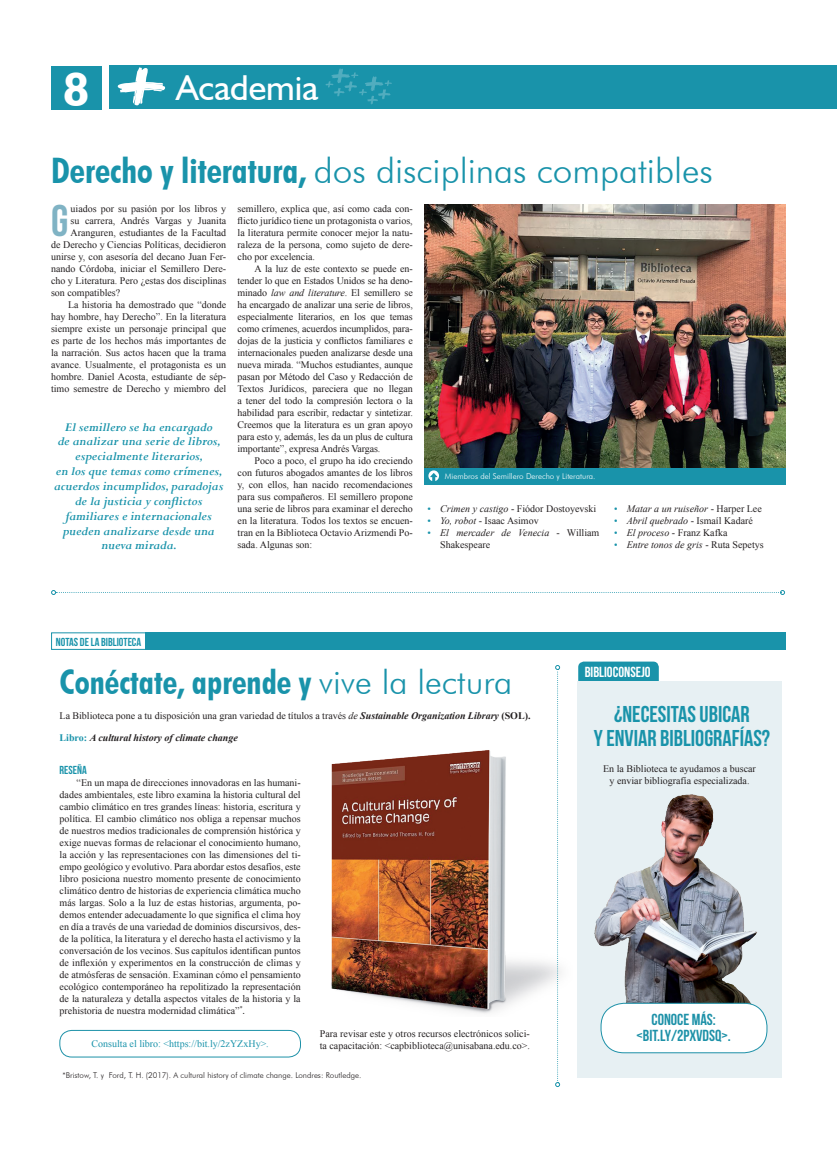
<style>
.page{position:relative;width:837px;height:1163px;background:#fff}
.page>*{position:absolute;margin:0;border:0;box-sizing:border-box;transform-origin:0 0}
.t1{font:700 47.7px "Humanist 521 BT";color:#fff}
.t2{font:44.3px "Bebas Neue";color:#80b3c4}
.t3{font:36px "Humanist 521 BT";color:#fff}
.t4{font:300 35.1px "Futura BT";color:#1993aa}
.t5{font:700 condensed 33.7px "Futura BT";color:#1993aa}
.t6{font:22.9px/24.7px "Bebas Neue";color:#1993aa;text-align:center}
.t7{font:16px/16px "Bebas Neue";color:#1d91a8;text-align:center}
.t8{font:14.6px "Bebas Neue";color:#fff}
.t9{font:italic 700 13.5px/14.8px "Perpetua";color:#1993aa;text-align:center}
.t10{font:11.6px "Bebas Neue";color:#1993aa}
.t11{font:10px/12px "Times New Roman";color:#231f20;text-align:justify}
.t12{font:italic 10px/12px "Times New Roman";color:#231f20}
.t13{font:10px "Times New Roman";color:#1993aa}
.t14{font:300 8px "Futura BT";color:#231f20}
.t15{font:300 8px "Futura BT";color:#fff}
.s1{font-weight:700;font-stretch:condensed}
.s2{font-style:italic}
.s3{font-style:italic;color:#1993aa}
.s4{color:#1993aa}
.s5{font-style:normal}
.s6{font-weight:300;font-stretch:normal}
.s7{font-weight:700;font-style:italic}
.s8{font-weight:700}
.s9{font-weight:700;color:#1993aa}
.s10{font-family:"Calibri"}
</style>
<div class="page">
<div style="left:109px;top:66px;width:713px;height:43px;background:#1993aa"></div>
<div style="left:51px;top:66px;width:51px;height:43px;background:#1993aa"></div>
<svg style="left:118px;top:67px;width:47px;height:39px"></svg>
<svg style="left:325px;top:68px;width:67px;height:36px"></svg>
<div style="left:822px;top:65px;width:14px;height:43px;background:#1993aa"></div>
<img style="left:424px;top:205px;width:361px;height:263px">
<div style="left:424px;top:468px;width:361px;height:16px;background:#1993aa"></div>
<svg style="left:428px;top:470px;width:11px;height:11px"></svg>
<svg style="left:51px;top:590px;width:733px;height:5px"></svg>
<div style="left:60px;top:1029px;width:240px;height:28px;border:1px solid #1d91a8;border-radius:12px"></div>
<div style="left:578px;top:661px;width:80px;height:46px;background:#1993aa;border-radius:6px"></div>
<div style="left:577px;top:681px;width:204px;height:396px;background:#e7f0f3"></div>
<img style="left:594px;top:794px;width:164px;height:222px">
<div style="left:146px;top:632px;width:639px;height:17px;background:#1993aa"></div>
<img style="left:331px;top:750px;width:230px;height:264px">
<div style="left:600px;top:1003px;width:166px;height:49px;background:#fff;border-radius:23px"></div>
<div style="left:600px;top:1002px;width:167px;height:50px;border:1px solid #1d91a8;border-radius:23px"></div>
<svg style="left:555px;top:665px;width:5px;height:421px"></svg>
<h1 class="t1" style="left:63px;top:60px;width:27px">8</h1>
<h3 class="t3" style="left:176px;top:66px;width:143px">Academia</h3>
<h3 class="t4" style="left:51px;top:149px;width:663px"><span class="s1">Derecho y literatura,</span> dos disciplinas compatibles</h3>
<h2 class="t2" style="left:51px;top:196px;width:19px">G</h2>
<p class="t11" style="left:71px;top:202px;width:157px">uiados por su pasión por los libros y</p>
<p class="t11" style="left:237px;top:202px;width:177px">semillero, explica que, así como cada con&shy;flicto jurídico tiene un protagonista o varios, la literatura permite conocer mejor la natu&shy;raleza de la persona, como sujeto de dere&shy;cho por excelencia.</p>
<p class="t11" style="left:237px;top:262px;width:177px;text-indent:17px">A la luz de este contexto se puede en&shy;tender lo que en Estados Unidos se ha deno&shy;minado <span class="s2">law and literature</span>. El semillero se ha encargado de analizar una serie de libros, especialmente literarios, en los que temas como crímenes, acuerdos incumplidos, para&shy;dojas de la justicia y conflictos familiares e internacionales pueden analizarse desde una nueva mirada. “Muchos estudiantes, aunque pasan por Método del Caso y Redacción de Textos Jurídicos, pareciera que no llegan a tener del todo la compresión lectora o la habilidad para escribir, redactar y sintetizar.<br>Creemos que la literatura es un gran apoyo para esto y, además, les da un plus de cultura importante”, expresa Andrés Vargas.</p>
<p class="t11" style="left:237px;top:454px;width:177px;text-indent:17px">Poco a poco, el grupo ha ido creciendo con futuros abogados amantes de los libros y, con ellos, han nacido recomendaciones para sus compañeros. El semillero propone una serie de libros para examinar el derecho en la literatura. Todos los textos se encuen&shy;tran en la Biblioteca Octavio Arizmendi Po&shy;sada. Algunas son:</p>
<p class="t11" style="left:71px;top:214px;width:157px">su carrera, Andrés Vargas y Juanita</p>
<p class="t11" style="left:71px;top:226px;width:157px">Aranguren, estudiantes de la Facultad</p>
<p class="t11" style="left:51px;top:238px;width:177px">de Derecho y Ciencias Políticas, decidieron</p>
<p class="t11" style="left:51px;top:250px;width:177px">unirse y, con asesoría del decano Juan Fer-</p>
<p class="t11" style="left:51px;top:262px;width:177px">nando Córdoba, iniciar el Semillero Dere-</p>
<p class="t11" style="left:51px;top:274px;width:177px">cho y Literatura. Pero ¿estas dos disciplinas</p>
<p class="t11" style="left:51px;top:286px;width:71px">son compatibles?</p>
<p class="t11" style="left:68px;top:298px;width:160px">La historia ha demostrado que “donde</p>
<p class="t11" style="left:51px;top:310px;width:177px">hay hombre, hay Derecho”. En la literatura</p>
<p class="t11" style="left:51px;top:322px;width:177px">siempre existe un personaje principal que</p>
<p class="t11" style="left:51px;top:334px;width:177px">es parte de los hechos más importantes de</p>
<p class="t11" style="left:51px;top:346px;width:177px">la narración. Sus actos hacen que la trama</p>
<p class="t11" style="left:51px;top:358px;width:177px">avance. Usualmente, el protagonista es un</p>
<p class="t11" style="left:51px;top:370px;width:177px">hombre. Daniel Acosta, estudiante de sép-</p>
<p class="t11" style="left:51px;top:382px;width:177px">timo semestre de Derecho y miembro del</p>
<p class="t9" style="left:54px;top:419px;width:171px">El semillero se ha encargado<br>de analizar una serie de libros, especialmente literarios,<br>en los que temas como crímenes, acuerdos incumplidos, paradojas de la justicia y conflictos familiares e internacionales pueden analizarse desde una nueva mirada.</p>
<p class="t15" style="left:445px;top:471px;width:152px">Miembros del Semillero Derecho y Literatura.</p>
<p class="t11" style="left:427px;top:502px;width:170px"><span class="s3">•</span> <span class="s2">Crimen y castigo</span> - Fiódor Dostoyevski</p>
<p class="t11" style="left:427px;top:514px;width:113px"><span class="s3">•</span> <span class="s2">Yo, robot</span> - Isaac Asimov</p>
<p class="t12" style="left:440px;top:526px;width:161px;text-indent:-13px"><span class="s4">•</span> El mercader de Venecia <span class="s5">- William<br>Shakespeare</span></p>
<p class="t12" style="left:613px;top:502px;width:149px"><span class="s4">•</span> Matar a un ruiseñor <span class="s5">- Harper Lee</span></p>
<p class="t12" style="left:613px;top:514px;width:141px"><span class="s4">•</span> Abril quebrado <span class="s5">- Ismaíl Kadaré</span></p>
<p class="t11" style="left:613px;top:526px;width:115px"><span class="s3">•</span> <span class="s2">El proceso</span> - Franz Kafka</p>
<p class="t12" style="left:613px;top:538px;width:151px"><span class="s4">•</span> Entre tonos de gris <span class="s5">- Ruta Sepetys</span></p>
<p class="t10" style="left:56px;top:635px;width:87px">NOTAS DE LA BIBLIOTECA</p>
<h3 class="t5" style="left:60px;top:661px;width:454px">Conéctate, aprende y <span class="s6">vive la lectura</span></h3>
<h3 class="t8" style="left:584px;top:663px;width:67px">BIBLIOCONSEJO</h3>
<h3 class="t6" style="left:593px;top:701px;width:178px">¿NECESITAS UBICAR<br>Y ENVIAR BIBLIOGRAFÍAS?</h3>
<p class="t11" style="left:603px;top:762px;width:154px;text-align:center">En la Biblioteca te ayudamos a buscar y enviar bibliografía especializada.</p>
<p class="t11" style="left:60px;top:704px;width:472px;line-height:21.9px">La Biblioteca pone a tu disposición una gran variedad de títulos a través <span class="s2">de</span> <span class="s7">Sustainable Organization Library</span> <span class="s8">(SOL).<br></span><span class="s9">Libro:</span> <span class="s7">A cultural history of climate change</span></p>
<p class="t10" style="left:60px;top:763px;width:29px">RESEÑA</p>
<p class="t11" style="left:60px;top:776px;width:242px;text-indent:17px">“En un mapa de direcciones innovadoras en las humani&shy;dades ambientales, este libro examina la historia cultural del cambio climático en tres grandes líneas: historia, escritura y política. El cambio climático nos obliga a repensar muchos de nuestros medios tradicionales de comprensión histórica y exige nuevas formas de relacionar el conocimiento humano, la acción y las representaciones con las dimensiones del ti&shy;empo geológico y evolutivo. Para abordar estos desafíos, este libro posiciona nuestro momento presente de conocimiento climático dentro de historias de experiencia climática mucho más largas. Solo a la luz de estas historias, argumenta, po&shy;demos entender adecuadamente lo que significa el clima hoy en día a través de una variedad de dominios discursivos, des&shy;de la política, la literatura y el derecho hasta el activismo y la conversación de los vecinos. Sus capítulos identifican puntos de inflexión y experimentos en la construcción de climas y de atmósferas de sensación. Examinan cómo el pensamiento ecológico contemporáneo ha repolitizado la representación de la naturaleza y detalla aspectos vitales de la historia y la prehistoria de nuestra modernidad climática”<sup>*</sup><span class="s10">.</span></p>
<p class="t13" style="left:91px;top:1036px;width:179px">Consulta el libro: &lt;https://bit.ly/2zYZxHy&gt;.</p>
<p class="t11" style="left:319px;top:1027px;width:212px">Para revisar este y otros recursos electrónicos solici&shy;ta capacitación: &lt;capbiblioteca@unisabana.edu.co&gt;.</p>
<p class="t14" style="left:62px;top:1069px;width:300px">*Bristow, T. y Ford, T. H. (2017). A cultural history of climate change. Londres: Routledge.</p>
<h3 class="t7" style="left:636px;top:1011px;width:96px">CONOCE MÁS: &lt;BIT.LY/2PXVDSQ&gt;.</h3>
</div>
